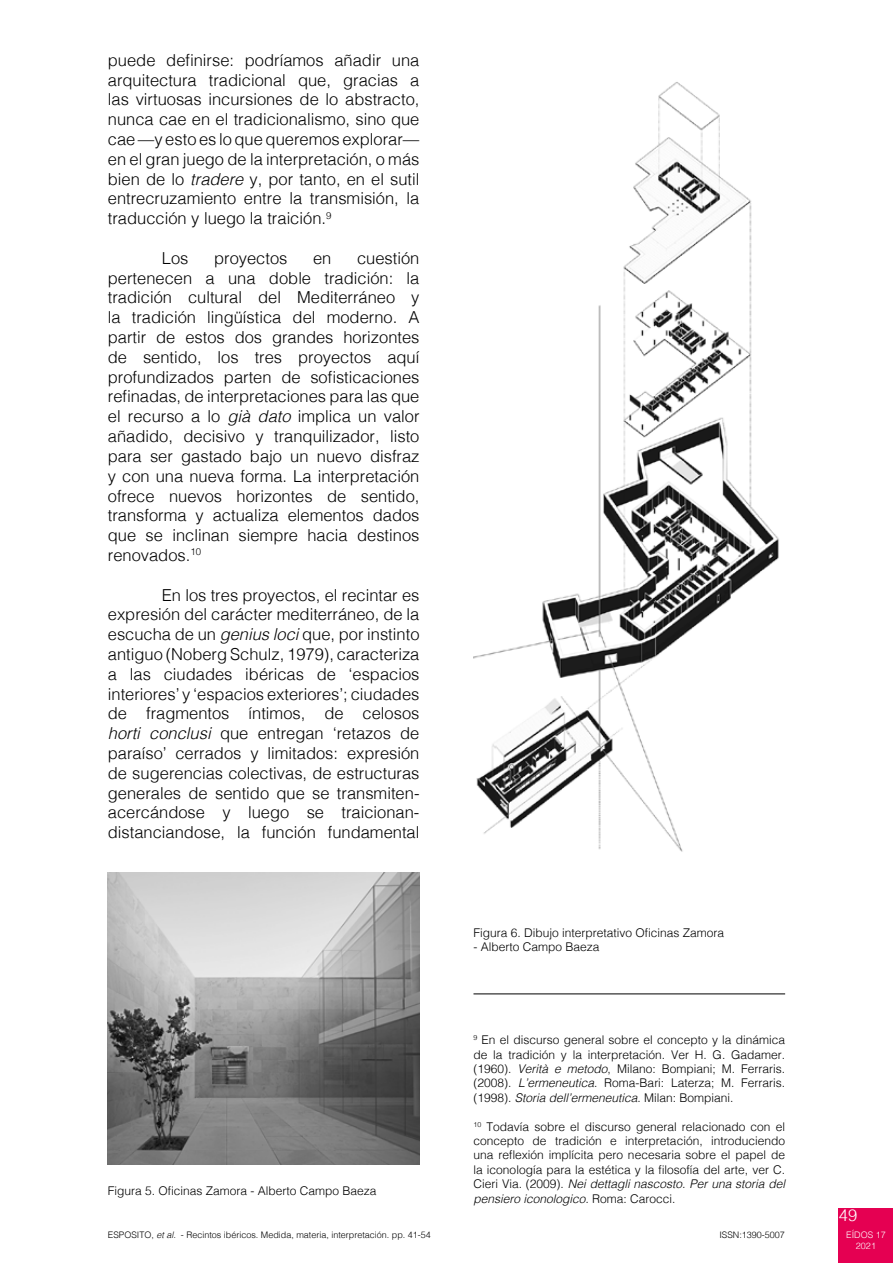
<style>
.page{position:relative;width:893px;height:1263px;background:#fff}
.page>*{position:absolute;margin:0;border:0;box-sizing:border-box;transform-origin:0 0}
.t1{font:300 16.5px/19.8px "Helvetica";color:#000;text-align:justify}
.t2{font:300 16.5px "Helvetica";color:#fff}
.t3{font:300 12px/14.4px "Helvetica";color:#000;text-align:justify}
.t4{font:300 9px "Helvetica";color:#000}
.t5{font:300 9px/10.8px "Helvetica";color:#fff;text-align:center}
.s1{font-style:italic}
</style>
<div class="page">
<div style="left:839px;top:1209px;width:54px;height:54px;background:#e50052"></div>
<img style="left:473px;top:82px;width:306px;height:770px">
<hr style="left:473px;top:994px;width:312px;height:1px;background:#000">
<img style="left:108px;top:872px;width:311px;height:292px">
<p class="t1" style="left:108px;top:49px;width:313px">puede definirse: podríamos añadir una arquitectura tradicional que, gracias a las virtuosas incursiones de lo abstracto, nunca cae en el tradicionalismo, sino que cae —y esto es lo que queremos explorar— en el gran juego de la interpretación, o más bien de lo <span class="s1">tradere</span> y, por tanto, en el sutil entrecruzamiento entre la transmisión, la traducción y luego la traición.<sup>9</sup></p>
<p class="t1" style="left:162px;top:247px;width:28px">Los</p>
<p class="t1" style="left:214px;top:247px;width:75px">proyectos</p>
<p class="t1" style="left:313px;top:247px;width:20px">en</p>
<p class="t1" style="left:108px;top:247px;width:313px;text-indent:249px">cuestión pertenecen a una doble tradición: la tradición cultural del Mediterráneo y la tradición lingüística del moderno. A partir de estos dos grandes horizontes de sentido, los tres proyectos aquí profundizados parten de sofisticaciones refinadas, de interpretaciones para las que el recurso a lo <span class="s1">già dato</span> implica un valor añadido, decisivo y tranquilizador, listo para ser gastado bajo un nuevo disfraz y con una nueva forma. La interpretación ofrece nuevos horizontes de sentido, transforma y actualiza elementos dados que se inclinan siempre hacia destinos renovados.<sup>10</sup></p>
<p class="t1" style="left:108px;top:584px;width:313px;text-indent:54px">En los tres proyectos, el recintar es expresión del carácter mediterráneo, de la escucha de un <span class="s1">genius loci</span> que, por instinto antiguo (Noberg Schulz, 1979), caracteriza a las ciudades ibéricas de ‘espacios interiores’ y ‘espacios exteriores’; ciudades de fragmentos íntimos, de celosos <span class="s1">horti conclusi</span> que entregan ‘retazos de paraíso’ cerrados y limitados: expresión de sugerencias colectivas, de estructuras generales de sentido que se transmiten&shy;acercándose y luego se traicionan&shy;distanciandose, la función fundamental</p>
<p class="t3" style="left:473px;top:925px;width:252px">Figura 6. Dibujo interpretativo Oficinas Zamora</p>
<p class="t3" style="left:473px;top:939px;width:128px">- Alberto Campo Baeza</p>
<p class="t3" style="left:473px;top:1032px;width:313px"><sup>9</sup> En el discurso general sobre el concepto y la dinámica de la tradición y la interpretación. Ver H. G. Gadamer. (1960). <span class="s1">Verità e metodo</span>, Milano: Bompiani; M. Ferraris. (2008). <span class="s1">L’ermeneutica</span>. Roma-Bari: Laterza; M. Ferraris. (1998). <span class="s1">Storia dell’ermeneutica</span>. Milan: Bompiani.</p>
<p class="t3" style="left:473px;top:1118px;width:313px"><sup>10</sup> Todavía sobre el discurso general relacionado con el concepto de tradición e interpretación, introduciendo una reflexión implícita pero necesaria sobre el papel de la iconología para la estética y la filosofía del arte, ver C.<br>Cieri Via. (2009). <span class="s1">Nei dettagli nascosto. Per una storia del pensiero iconologico.</span> Roma: Carocci.</p>
<p class="t3" style="left:108px;top:1182px;width:270px">Figura 5. Oficinas Zamora - Alberto Campo Baeza</p>
<p class="t4" style="left:108px;top:1227px;width:325px">ESPOSITO, <span class="s1">et al.</span> - Recintos ibéricos. Medida, materia, interpretación. pp. 41-54</p>
<p class="t4" style="left:719px;top:1227px;width:67px">ISSN:1390-5007</p>
<p class="t2" style="left:839px;top:1201px;width:20px">49</p>
<p class="t5" style="left:846px;top:1229px;width:41px">EÍDOS 17<br>2021</p>
</div>
